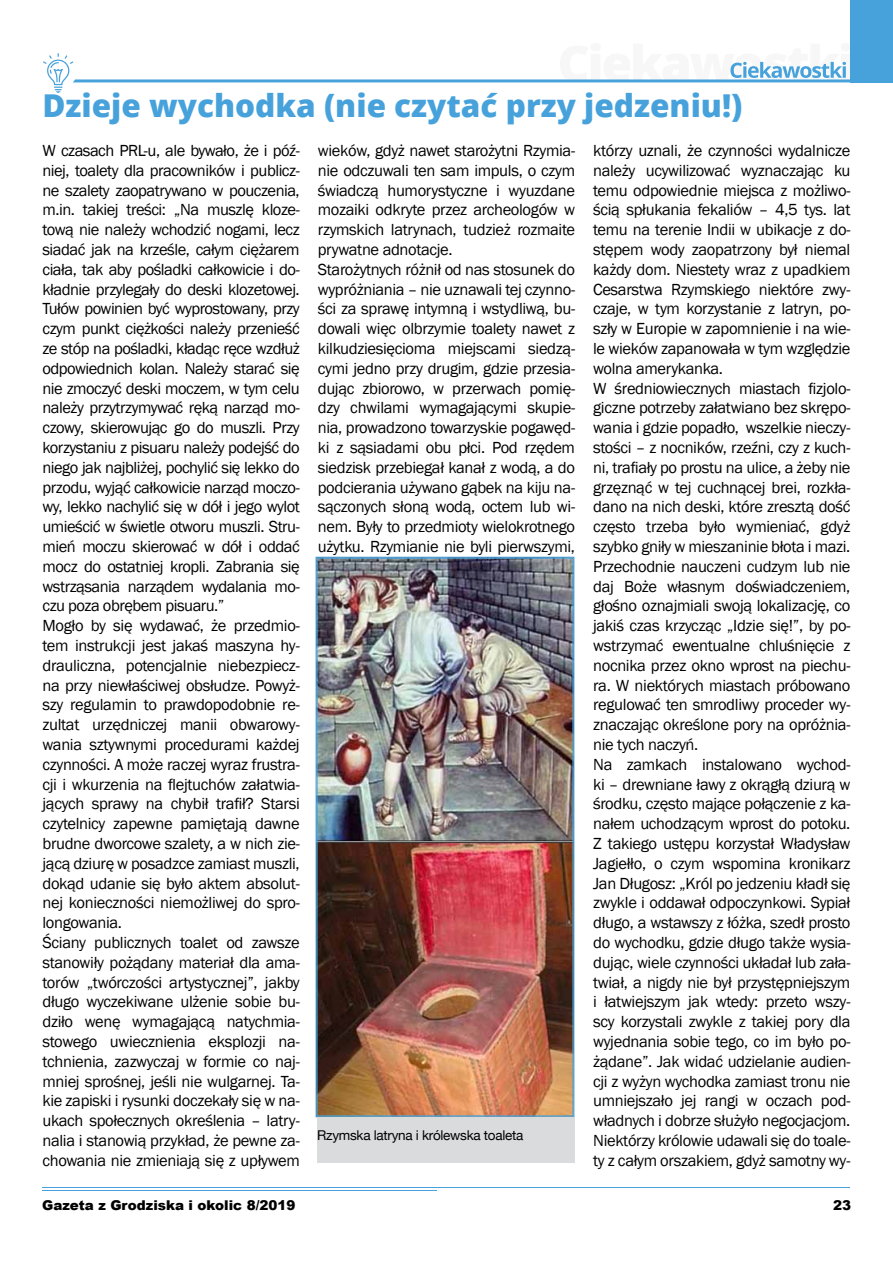
<style>
.page{position:relative;width:893px;height:1263px;background:#fff}
.page>*{position:absolute;margin:0;border:0;box-sizing:border-box;transform-origin:0 0}
.t1{font:800 31.5px "Open Sans";color:#47a2db}
.t2{font:16.5px/19.8px "Franklin Gothic";letter-spacing:-.02em;color:#000}
.t3{font:900 13.5px "Arial";color:#000}
.t4{font:13.5px "Helvetica Neue";letter-spacing:-.02em;color:#000}
</style>
<div class="page">
<hr style="left:42px;top:1187px;width:808px;height:1px;background:#47a2db">
<hr style="left:42px;top:1190px;width:394px;height:1px;background:#47a2db">
<svg style="left:43px;top:53px;width:808px;height:40px"></svg>
<div style="left:850px;top:0;width:43px;height:82px;background:#47a2db"></div>
<img style="left:316px;top:557px;width:258px;height:560px">
<div style="left:317px;top:558px;width:256px;height:558px;border:1px solid #47a2db"></div>
<div style="left:317px;top:1117px;width:257px;height:45px;background:#d9dbdd"></div>
<h1 class="t1" style="left:42px;top:81px;width:701px">Dzieje wychodka (nie czytać przy jedzeniu!)</h1>
<p class="t2" style="left:42px;top:141px;width:259px">W czasach PRL-u, ale bywało, że i póź&shy;niej, toalety dla pracowników i publicz&shy;ne szalety zaopatrywano w pouczenia, m.in. takiej treści: „Na muszlę kloze&shy;tową nie należy wchodzić nogami, lecz siadać jak na krześle, całym ciężarem ciała, tak aby pośladki całkowicie i do&shy;kładnie przylegały do deski klozetowej.<br>Tułów powinien być wyprostowany, przy czym punkt ciężkości należy przenieść ze stóp na pośladki, kładąc ręce wzdłuż odpowiednich kolan. Należy starać się nie zmoczyć deski moczem, w tym celu należy przytrzymywać ręką narząd mo&shy;czowy, skierowując go do muszli. Przy korzystaniu z pisuaru należy podejść do niego jak najbliżej, pochylić się lekko do przodu, wyjąć całkowicie narząd moczo&shy;wy, lekko nachylić się w dół i jego wylot umieścić w świetle otworu muszli. Stru&shy;mień moczu skierować w dół i oddać mocz do ostatniej kropli. Zabrania się wstrząsania narządem wydalania mo&shy;czu poza obrębem pisuaru.”<br>Mogło by się wydawać, że przedmio&shy;tem instrukcji jest jakaś maszyna hy&shy;drauliczna, potencjalnie niebezpiecz&shy;na przy niewłaściwej obsłudze. Powyż&shy;szy regulamin to prawdopodobnie re&shy;zultat urzędniczej manii obwarowy&shy;wania sztywnymi procedurami każdej czynności. A może raczej wyraz frustra&shy;cji i wkurzenia na flejtuchów załatwia&shy;jących sprawy na chybił trafił? Starsi czytelnicy zapewne pamiętają dawne brudne dworcowe szalety, a w nich zie&shy;jącą dziurę w posadzce zamiast muszli, dokąd udanie się było aktem absolut&shy;nej konieczności niemożliwej do spro&shy;longowania.<br>Ściany publicznych toalet od zawsze stanowiły pożądany materiał dla ama&shy;torów „twórczości artystycznej”, jakby długo wyczekiwane ulżenie sobie bu&shy;dziło wenę wymagającą natychmia&shy;stowego uwiecznienia eksplozji na&shy;tchnienia, zazwyczaj w formie co naj&shy;mniej sprośnej, jeśli nie wulgarnej. Ta&shy;kie zapiski i rysunki doczekały się w na&shy;ukach społecznych określenia – latry&shy;nalia i stanowią przykład, że pewne za&shy;chowania nie zmieniają się z upływem</p>
<p class="t2" style="left:318px;top:141px;width:259px">wieków, gdyż nawet starożytni Rzymia&shy;nie odczuwali ten sam impuls, o czym świadczą humorystyczne i wyuzdane mozaiki odkryte przez archeologów w rzymskich latrynach, tudzież rozmaite prywatne adnotacje.<br>Starożytnych różnił od nas stosunek do wypróżniania – nie uznawali tej czynno&shy;ści za sprawę intymną i wstydliwą, bu&shy;dowali więc olbrzymie toalety nawet z kilkudziesięcioma miejscami siedzą&shy;cymi jedno przy drugim, gdzie przesia&shy;dując zbiorowo, w przerwach pomię&shy;dzy chwilami wymagającymi skupie&shy;nia, prowadzono towarzyskie pogawęd&shy;ki z sąsiadami obu płci. Pod rzędem siedzisk przebiegał kanał z wodą, a do podcierania używano gąbek na kiju na&shy;sączonych słoną wodą, octem lub wi&shy;nem. Były to przedmioty wielokrotnego użytku. Rzymianie nie byli pierwszymi,</p>
<p class="t2" style="left:593px;top:141px;width:259px">którzy uznali, że czynności wydalnicze należy ucywilizować wyznaczając ku temu odpowiednie miejsca z możliwo&shy;ścią spłukania fekaliów – 4,5 tys. lat temu na terenie Indii w ubikacje z do&shy;stępem wody zaopatrzony był niemal każdy dom. Niestety wraz z upadkiem Cesarstwa Rzymskiego niektóre zwy&shy;czaje, w tym korzystanie z latryn, po&shy;szły w Europie w zapomnienie i na wie&shy;le wieków zapanowała w tym względzie wolna amerykanka.<br>W średniowiecznych miastach fizjolo&shy;giczne potrzeby załatwiano bez skrępo&shy;wania i gdzie popadło, wszelkie nieczy&shy;stości – z nocników, rzeźni, czy z kuch&shy;ni, trafiały po prostu na ulice, a żeby nie grzęznąć w tej cuchnącej brei, rozkła&shy;dano na nich deski, które zresztą dość często trzeba było wymieniać, gdyż szybko gniły w mieszaninie błota i mazi.<br>Przechodnie nauczeni cudzym lub nie daj Boże własnym doświadczeniem, głośno oznajmiali swoją lokalizację, co jakiś czas krzycząc „Idzie się!”, by po&shy;wstrzymać ewentualne chluśnięcie z nocnika przez okno wprost na piechu&shy;ra. W niektórych miastach próbowano regulować ten smrodliwy proceder wy&shy;znaczając określone pory na opróżnia&shy;nie tych naczyń.<br>Na zamkach instalowano wychod&shy;ki – drewniane ławy z okrągłą dziurą w środku, często mające połączenie z ka&shy;nałem uchodzącym wprost do potoku.<br>Z takiego ustępu korzystał Władysław Jagiełło, o czym wspomina kronikarz Jan Długosz: „Król po jedzeniu kładł się zwykle i oddawał odpoczynkowi. Sypiał długo, a wstawszy z łóżka, szedł prosto do wychodku, gdzie długo także wysia&shy;dując, wiele czynności układał lub zała&shy;twiał, a nigdy nie był przystępniejszym i łatwiejszym jak wtedy: przeto wszy&shy;scy korzystali zwykle z takiej pory dla wyjednania sobie tego, co im było po&shy;żądane”. Jak widać udzielanie audien&shy;cji z wyżyn wychodka zamiast tronu nie umniejszało jej rangi w oczach pod&shy;władnych i dobrze służyło negocjacjom.<br>Niektórzy królowie udawali się do toale&shy;ty z całym orszakiem, gdyż samotny wy-</p>
<p class="t4" style="left:317px;top:1127px;width:208px">Rzymska latryna i królewska toaleta</p>
<p class="t3" style="left:42px;top:1196px;width:255px">Gazeta z Grodziska i okolic 8/2019</p>
<p class="t3" style="left:833px;top:1195px;width:20px">23</p>
</div>
